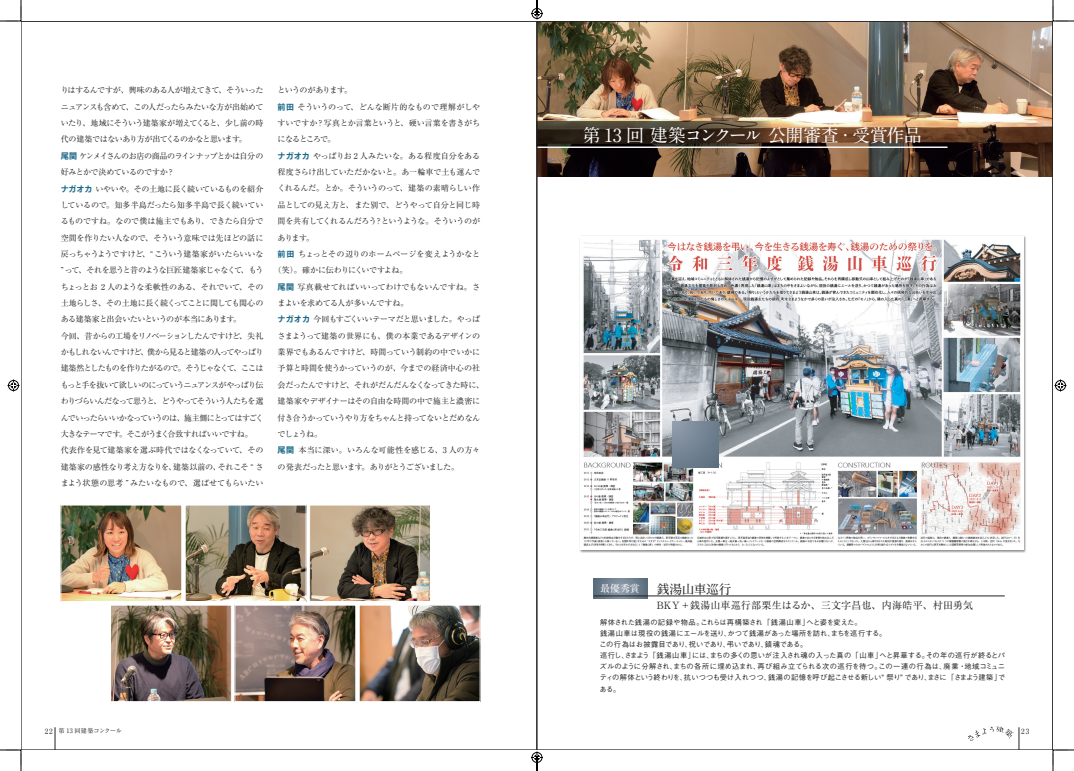
<style>
.page{position:relative;width:1074px;height:771px;background:#fff}
.page>*{position:absolute;margin:0;border:0;box-sizing:border-box;transform-origin:0 0}
.t1{font:700 18px "A1 Mincho Std";letter-spacing:-.04em;color:#fff}
.t2{font:700 12.8px "A1 Mincho Std";letter-spacing:-.035em;color:#231f20}
.t3{font:10px "Ryumin Pr 6";letter-spacing:.01em;color:#231f20}
.t4{font:700 10px "A1 Mincho Std";color:#fff}
.t5{font:8.1px/16.3px "Ryumin Pr 6 N";letter-spacing:-.055em;color:#231f20}
.t6{font:8.1px "Ryumin Pr 6 N";letter-spacing:-.025em;color:#231f20}
.t7{font:8.1px "Ryumin Pr 6 N";letter-spacing:-.015em;color:#231f20}
.t8{font:8.1px "Ryumin Pr 6 N";letter-spacing:-.01em;color:#231f20}
.t9{font:8.1px "Ryumin Pr 6 N";letter-spacing:-.03em;color:#231f20}
.t10{font:8.1px "Ryumin Pr 6 N";letter-spacing:-.075em;color:#231f20}
.t11{font:8.1px "Ryumin Pr 6 N";letter-spacing:-.035em;color:#231f20}
.t12{font:8.1px "Ryumin Pr 6 N";letter-spacing:-.005em;color:#231f20}
.t13{font:8.1px "Ryumin Pr 6 N";letter-spacing:-.085em;color:#231f20}
.t14{font:8.1px "Ryumin Pr 6 N";letter-spacing:-.12em;color:#231f20}
.t15{font:500 7.2px/11px "Gothic BBB Pr 6";letter-spacing:-.015em;color:#231f20}
.t16{font:7.1px "Ryumin Pr 6";color:#231f20}
.t17{font:6.2px "Ryumin Pr 6 N";letter-spacing:-.04em;color:#231f20}
.s1{font-family:"Axis Basic Pro N B";color:#1d6b8b}
.s2{font-family:"Ryumin Pr 6";font-size:7.1px}
</style>
<div class="page">
<svg style="left:968px;top:726px;width:51px;height:22px"></svg>
<svg style="left:55px;top:727px;width:1px;height:21px"></svg>
<svg style="left:594px;top:579px;width:53px;height:19px"></svg>
<div style="left:579px;top:235px;width:447px;height:318px;background:#231f20;opacity:.5"></div>
<img style="left:580px;top:236px;width:443px;height:314px">
<img style="left:538px;top:23px;width:513px;height:153px">
<hr style="left:594px;top:595px;width:411px;height:1px;background:#231f20">
<svg style="left:538px;top:121px;width:513px;height:25px;background:#614934"></svg>
<hr style="left:537px;top:146px;width:410px;height:2px;background:#fff">
<svg style="left:672px;top:421px;width:47px;height:46px;background:#738493"></svg>
<img style="left:63px;top:507px;width:117px;height:92px">
<img style="left:112px;top:607px;width:117px;height:92px">
<div style="left:110px;top:605px;width:121px;height:96px;border:1px solid #fff"></div>
<img style="left:187px;top:507px;width:117px;height:92px">
<div style="left:185px;top:505px;width:121px;height:96px;border:1px solid #fff"></div>
<img style="left:237px;top:607px;width:117px;height:92px">
<div style="left:235px;top:605px;width:121px;height:96px;border:1px solid #fff"></div>
<img style="left:311px;top:507px;width:118px;height:92px">
<div style="left:309px;top:505px;width:122px;height:96px;border:1px solid #fff"></div>
<img style="left:361px;top:607px;width:117px;height:92px">
<div style="left:359px;top:605px;width:121px;height:96px;border:1px solid #fff"></div>
<hr style="left:537px;top:21px;width:1px;height:729px;background:#231f20">
<svg style="left:0;top:0;width:22px;height:22px"></svg>
<svg style="left:0;top:749px;width:22px;height:22px"></svg>
<svg style="left:1052px;top:0;width:22px;height:22px"></svg>
<svg style="left:1052px;top:749px;width:22px;height:22px"></svg>
<svg style="left:8px;top:379px;width:12px;height:12px"></svg>
<svg style="left:1054px;top:379px;width:12px;height:12px"></svg>
<svg style="left:531px;top:0;width:12px;height:20px"></svg>
<svg style="left:531px;top:751px;width:12px;height:20px"></svg>
<p class="t5" style="left:61px;top:82px;width:204px">りはするんですが、興味のある人が増えてきて、そういったニュアンスも含めて、この人だったらみたいな方が出始めていたり、地域にそういう建築家が増えてくると、少し前の時代の建築ではないあり方が出てくるのかなと思います。<br><span class="s1">尾関</span> ケンメイさんのお店の商品のラインナップとかは自分の好みとかで決めているのですか？<br><span class="s1">ナガオカ</span> いやいや。その土地に長く続いているものを紹介しているので。知多半島だったら知多半島で長く続いているものですね。なので僕は施主でもあり、できたら自分で空間を作りたい人なので、そういう意味では先ほどの話に戻っちゃうようですけど、“ こういう建築家がいたらいいな” って、それを思うと昔のような巨匠建築家じゃなくて、もうちょっとお 2 人のような柔軟性のある、それでいて、その土地らしさ、その土地に長く続くってことに関しても関心のある建築家と出会いたいというのが本当にあります。<br>今回、昔からの工場をリノベーションしたんですけど、失礼かもしれないんですけど、僕から見ると建築の人ってやっぱり建築然としたものを作りたがるので。そうじゃなくて、ここはもっと手を抜いて欲しいのにっていうニュアンスがやっぱり伝わりづらいんだなって思うと、どうやってそういう人たちを選んでいったらいいかなっていうのは、施主側にとってはすごく大きなテーマです。そこがうまく合致すればいいですね。<br>代表作を見て建築家を選ぶ時代ではなくなっていて、その建築家の感性なり考え方なりを、建築以前の、それこそ “ さまよう状態の思考 ” みたいなもので、選ばせてもらいたい</p>
<p class="t13" style="left:278px;top:84px;width:76px">というのがあります。</p>
<p class="t12" style="left:278px;top:100px;width:204px"><span class="s1">前田</span> そういうのって、どんな断片的なもので理解がしや</p>
<p class="t6" style="left:278px;top:117px;width:204px">すいですか？写真とか言葉というと、硬い言葉を書きがち</p>
<p class="t14" style="left:278px;top:133px;width:59px">になるところで。</p>
<p class="t8" style="left:278px;top:149px;width:204px"><span class="s1">ナガオカ</span> やっぱりお 2 人みたいな。ある程度自分をある</p>
<p class="t6" style="left:278px;top:166px;width:204px">程度さらけ出していただかないと。あ一輪車で土も運んで</p>
<p class="t5" style="left:278px;top:180px;width:204px">くれるんだ。とか。そういうのって、建築の素晴らしい作</p>
<p class="t11" style="left:278px;top:198px;width:204px">品としての見え方と、また別で、どうやって自分と同じ時</p>
<p class="t5" style="left:278px;top:212px;width:204px">間を共有してくれるんだろう？というような。そういうのが</p>
<p class="t5" style="left:278px;top:229px;width:38px">あります。</p>
<p class="t6" style="left:278px;top:247px;width:204px"><span class="s1">前田</span> ちょっとその辺りのホームページを変えようかなと</p>
<p class="t5" style="left:274px;top:262px;width:136px">（笑）。確かに伝わりにくいですよね。</p>
<p class="t7" style="left:278px;top:280px;width:204px"><span class="s1">尾関</span> 写真載せてればいいってわけでもないんですね。さ</p>
<p class="t5" style="left:278px;top:294px;width:133px">まよいを求めてる人が多いんですね。</p>
<p class="t5" style="left:278px;top:311px;width:204px"><span class="s1">ナガオカ</span> 今回もすごくいいテーマだと思いました。やっぱ</p>
<p class="t6" style="left:278px;top:329px;width:204px">さまようって建築の世界にも、僕の本業であるデザインの</p>
<p class="t6" style="left:278px;top:345px;width:204px">業界でもあるんですけど、時間っていう制約の中でいかに</p>
<p class="t7" style="left:278px;top:362px;width:204px">予算と時間を使うかっていうのが、今までの経済中心の社</p>
<p class="t9" style="left:278px;top:378px;width:208px">会だったんですけど、それがだんだんなくなってきた時に、</p>
<p class="t6" style="left:278px;top:395px;width:204px">建築家やデザイナーはその自由な時間の中で施主と濃密に</p>
<p class="t10" style="left:278px;top:411px;width:204px">付き合うかっていうやり方をちゃんと持ってないとだめなん</p>
<p class="t5" style="left:278px;top:425px;width:46px">でしょうね。</p>
<p class="t8" style="left:278px;top:444px;width:204px"><span class="s1">尾関</span> 本当に深い。いろんな可能性を感じる、3 人の方々</p>
<p class="t5" style="left:278px;top:458px;width:183px">の発表だったと思います。ありがとうございました。</p>
<p class="t17" style="left:45px;top:725px;width:79px"><span class="s2">22</span> 第 13 回建築コンクール</p>
<h1 class="t1" style="left:582px;top:120px;width:341px">第 13 回 建築コンクール 公開審査・受賞作品</h1>
<p class="t4" style="left:600px;top:580px;width:41px">最優秀賞</p>
<h2 class="t2" style="left:657px;top:578px;width:76px">銭湯山車巡行</h2>
<p class="t3" style="left:657px;top:597px;width:318px">BKY＋銭湯山車巡行部栗生はるか、三文字昌也、内海皓平、村田勇気</p>
<p class="t15" style="left:599px;top:616px;width:407px">解体された銭湯の記録や物品。これらは再構築され「銭湯山車」へと姿を変えた。<br>銭湯山車は現役の銭湯にエールを送り、かつて銭湯があった場所を訪れ、まちを巡行する。<br>この行為はお披露目であり、祝いであり、弔いであり、鎮魂である。<br>巡行し、さまよう「銭湯山車」には、まちの多くの思いが注入され魂の入った真の「山車」へと昇華する。その年の巡行が終るとパズルのように分解され、まちの各所に埋め込まれ、再び組み立てられる次の巡行を待つ。この一連の行為は、廃業・地域コミュニティの解体という終わりを、抗いつつも受け入れつつ、銭湯の記憶を呼び起こさせる新しい“ 祭り” であり、まさに「さまよう建築」である。</p>
<p class="t16" style="left:1021px;top:725px;width:10px">23</p>
</div>
